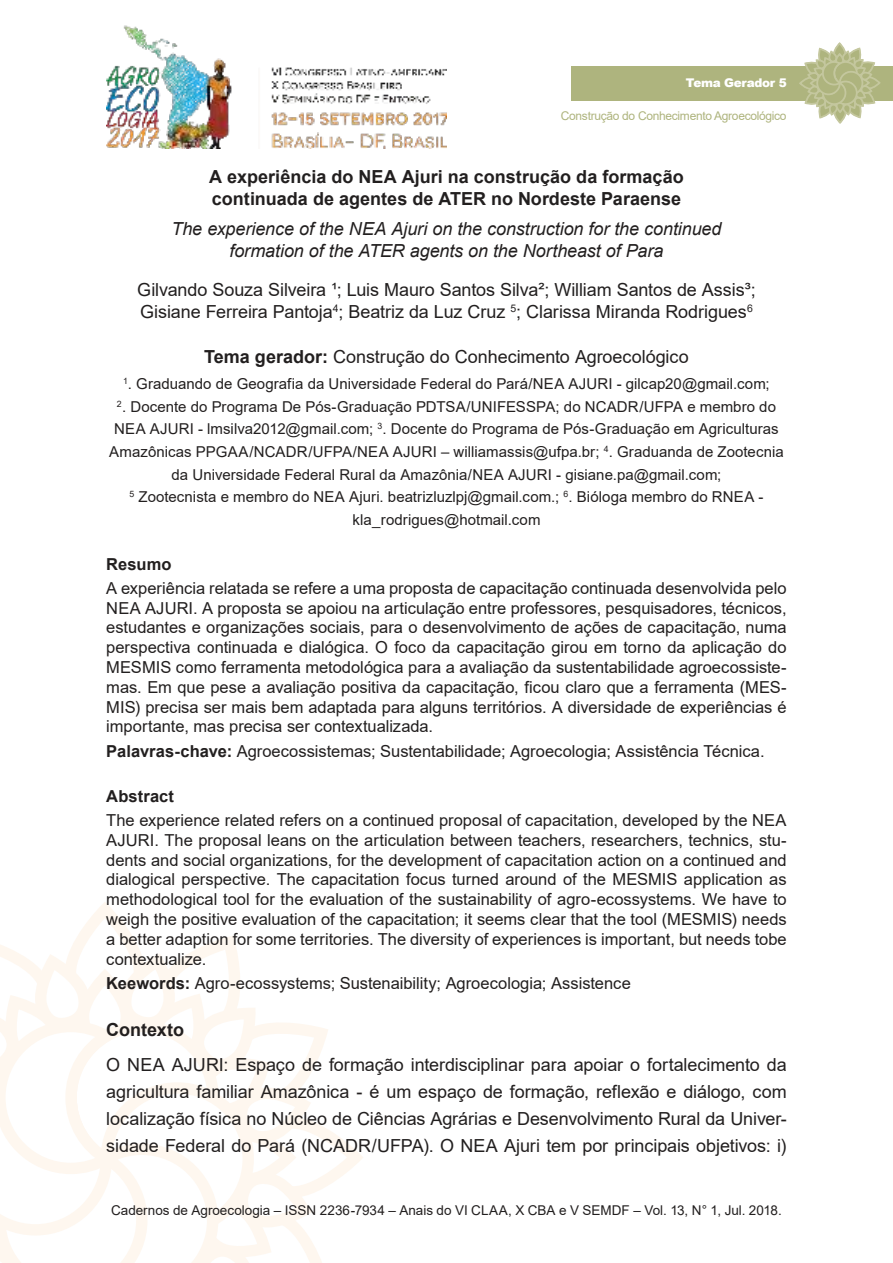
<style>
.page{position:relative;width:893px;height:1263px;background:#fff}
.page>*{position:absolute;margin:0;border:0;box-sizing:border-box;transform-origin:0 0}
.t1{font:18px/27px "Arial";letter-spacing:-.005em;color:#221f1f}
.t2{font:italic 18px/21.6px "Arial";letter-spacing:-.005em;color:#221f1f;text-align:center}
.t3{font:700 18px/21.6px "Arial";color:#221f1f}
.t4{font:16.5px/19.8px "Arial";color:#221f1f;text-align:justify}
.t5{font:700 16.5px "Arial";letter-spacing:.005em;color:#221f1f}
.t6{font:15px/22.5px "Arial";letter-spacing:.005em;color:#221f1f;text-align:center}
.t7{font:13.5px "Arial";color:#221f1f}
.t8{font:12px "Arial";letter-spacing:-.025em;color:#aeb47e}
.t9{font:900 12px "Arial";letter-spacing:-.025em;color:#fff}
.s1{font-weight:700}
</style>
<div class="page">
<img style="left:106px;top:25px;width:340px;height:124px">
<svg style="left:0;top:910px;width:363px;height:353px"></svg>
<div style="left:571px;top:66px;width:322px;height:34px;background:#aeb47e"></div>
<svg style="left:798px;top:43px;width:83px;height:81px"></svg>
<p class="t9" style="left:686px;top:76px;width:102px">Tema Gerador 5</p>
<p class="t8" style="left:561px;top:112px;width:227px">Construção do Conhecimento Agroecológico</p>
<p class="t3" style="left:209px;top:168px;width:476px">A experiência do NEA Ajuri na construção da formação continuada de agentes de ATER no Nordeste Paraense</p>
<p class="t2" style="left:171px;top:219px;width:551px">The experience of the NEA Ajuri on the construction for the continued formation of the ATER agents on the Northeast of Para</p>
<p class="t1" style="left:137px;top:281px;width:620px;line-height:21.6px">Gilvando Souza Silveira ¹; Luis Mauro Santos Silva²; William Santos de Assis³;<br>Gisiane Ferreira Pantoja<sup>4</sup>; Beatriz da Luz Cruz <sup>5</sup>; Clarissa Miranda Rodrigues<sup>6</sup></p>
<p class="t1" style="left:204px;top:345px;width:486px"><span class="s1">Tema gerador:</span> Construção do Conhecimento Agroecológico</p>
<p class="t6" style="left:123px;top:374px;width:648px"><sup>1</sup>. Graduando de Geografia da Universidade Federal do Pará/NEA AJURI - gilcap20@gmail.com;</p>
<p class="t6" style="left:109px;top:397px;width:676px"><sup>2</sup>. Docente do Programa De Pós-Graduação PDTSA/UNIFESSPA; do NCADR/UFPA e membro do NEA AJURI - lmsilva2012@gmail.com; <sup>3</sup>. Docente do Programa de Pós-Graduação em Agriculturas Amazônicas PPGAA/NCADR/UFPA/NEA AJURI – williamassis@ufpa.br; <sup>4</sup>. Graduanda de Zootecnia da Universidade Federal Rural da Amazônia/NEA AJURI - gisiane.pa@gmail.com;<br><sup>5</sup> Zootecnista e membro do NEA Ajuri. beatrizluzlpj@gmail.com.; <sup>6</sup>. Bióloga membro do RNEA - kla_rodrigues@hotmail.com</p>
<p class="t5" style="left:106px;top:558px;width:67px">Resumo</p>
<p class="t4" style="left:106px;top:580px;width:682px">A experiência relatada se refere a uma proposta de capacitação continuada desenvolvida pelo NEA AJURI. A proposta se apoiou na articulação entre professores, pesquisadores, técnicos, estudantes e organizações sociais, para o desenvolvimento de ações de capacitação, numa perspectiva continuada e dialógica. O foco da capacitação girou em torno da aplicação do MESMIS como ferramenta metodológica para a avaliação da sustentabilidade agroecossiste&shy;mas. Em que pese a avaliação positiva da capacitação, ficou claro que a ferramenta (MES-MIS) precisa ser mais bem adaptada para alguns territórios. A diversidade de experiências é importante, mas precisa ser contextualizada.</p>
<p class="t4" style="left:106px;top:742px;width:660px"><span class="s1">Palavras-chave:</span> Agroecossistemas; Sustentabilidade; Agroecologia; Assistência Técnica.</p>
<p class="t5" style="left:106px;top:790px;width:69px">Abstract</p>
<p class="t4" style="left:106px;top:812px;width:682px">The experience related refers on a continued proposal of capacitation, developed by the NEA AJURI. The proposal leans on the articulation between teachers, researchers, technics, stu&shy;dents and social organizations, for the development of capacitation action on a continued and dialogical perspective. The capacitation focus turned around of the MESMIS application as methodological tool for the evaluation of the sustainability of agro-ecossystems. We have to weigh the positive evaluation of the capacitation; it seems clear that the tool (MESMIS) needs a better adaption for some territories. The diversity of experiences is important, but needs tobe contextualize.</p>
<p class="t4" style="left:106px;top:974px;width:526px"><span class="s1">Keewords:</span> Agro-ecossystems; Sustenaibility; Agroecologia; Assistence</p>
<p class="t3" style="left:106px;top:1020px;width:79px">Contexto</p>
<p class="t1" style="left:106px;top:1053px;width:682px;text-align:justify">O NEA AJURI: Espaço de formação interdisciplinar para apoiar o fortalecimento da agricultura familiar Amazônica - é um espaço de formação, reflexão e diálogo, com localização física no Núcleo de Ciências Agrárias e Desenvolvimento Rural da Univer&shy;sidade Federal do Pará (NCADR/UFPA). O NEA Ajuri tem por principais objetivos: i)</p>
<p class="t7" style="left:111px;top:1205px;width:672px">Cadernos de Agroecologia – ISSN 2236-7934 – Anais do VI CLAA, X CBA e V SEMDF – Vol. 13, N° 1, Jul. 2018.</p>
</div>
